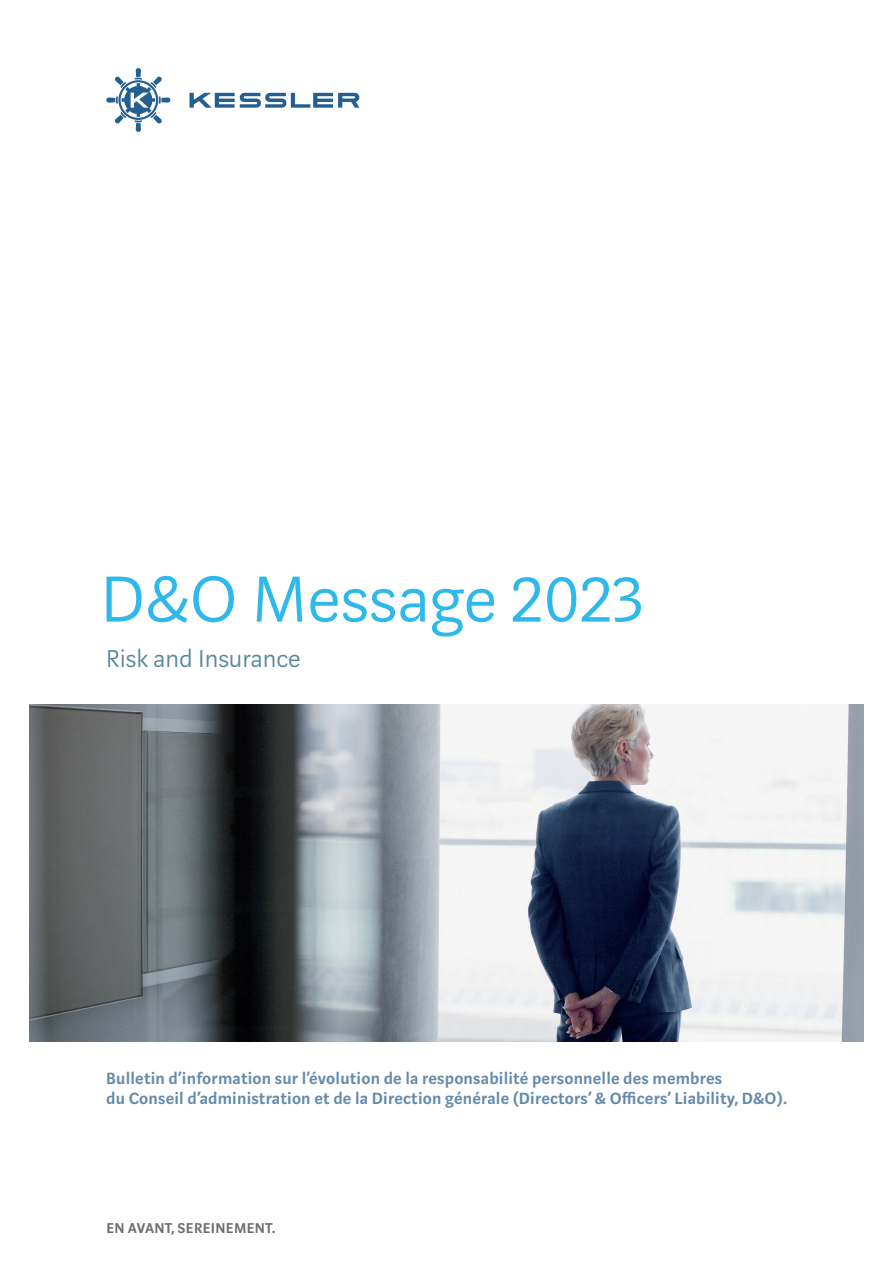
<style>
.page{position:relative;width:893px;height:1263px;background:#fff}
.page>*{position:absolute;margin:0;border:0;box-sizing:border-box;transform-origin:0 0}
.t1{font:300 72px "Marat Sans KS";color:#2fb8eb}
.t2{font:300 27px "Marat Sans KS";color:#59889e}
.t3{font:600 18px/20.4px "Marat Sans KS";letter-spacing:.01em;color:#638aab}
.t4{font:600 15.75px "Marat Sans KS";letter-spacing:.02em;color:#6c6d70}
</style>
<div class="page">
<svg style="left:190px;top:92px;width:169px;height:16px"></svg>
<svg style="left:106px;top:68px;width:64px;height:64px"></svg>
<img style="left:30px;top:704px;width:833px;height:337px">
<h1 class="t1" style="left:101px;top:561px;width:545px">D&amp;O Message 2023</h1>
<h2 class="t2" style="left:106px;top:645px;width:196px">Risk and Insurance</h2>
<p class="t3" style="left:106px;top:1068px;width:683px">Bulletin d’information sur l’évolution de la responsabilité personnelle des membres<br>du Conseil d’administration et de la Direction générale (Directors’ &amp; Officers’ Liability, D&amp;O).</p>
<p class="t4" style="left:106px;top:1220px;width:171px">EN AVANT, SEREINEMENT.</p>
</div>
